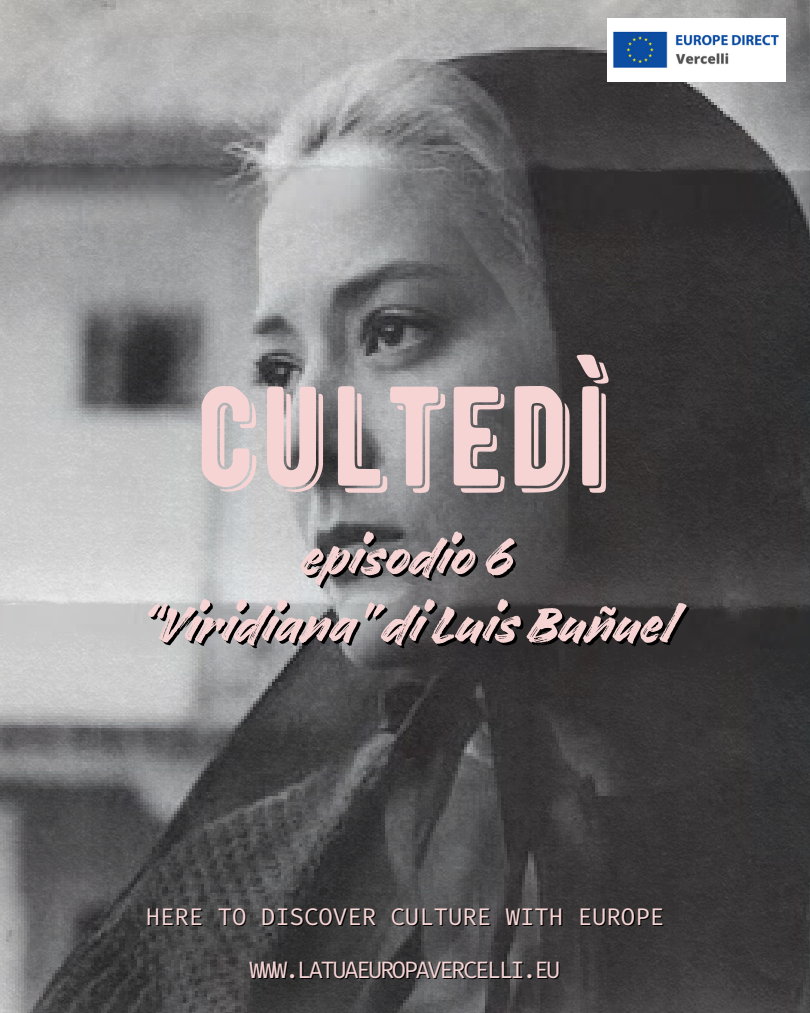
<style>
.page{position:relative;width:810px;height:1013px;background:#fff}
.page>*{position:absolute;margin:0;border:0;box-sizing:border-box;transform-origin:0 0}
.t1{font:141.5px "BERNIER Shade";color:#f6d4d4}
.t2{font:60px "Handelson Two";color:#f6d4d4}
.t3{font:24px "Fira Code";color:#f6d4d4}
.t4{font:23.7px "Fira Code";letter-spacing:-.1em;color:#f6d4d4}
</style>
<div class="page">
<img style="left:0;top:0;width:810px;height:1012px">
<img style="left:608px;top:18px;width:178px;height:63px">
<p class="t1" style="left:196px;top:351px;width:420px">CULTEDÌ</p>
<h1 class="t2" style="left:299px;top:526px;width:213px">episodio 6</h1>
<h2 class="t2" style="left:137px;top:593px;width:538px">“Viridiana” di Luis Buñuel</h2>
<p class="t3" style="left:146px;top:901px;width:520px">HERE TO DISCOVER CULTURE WITH EUROPE</p>
<p class="t4" style="left:250px;top:954px;width:312px">WWW.LATUAEUROPAVERCELLI.EU</p>
</div>
